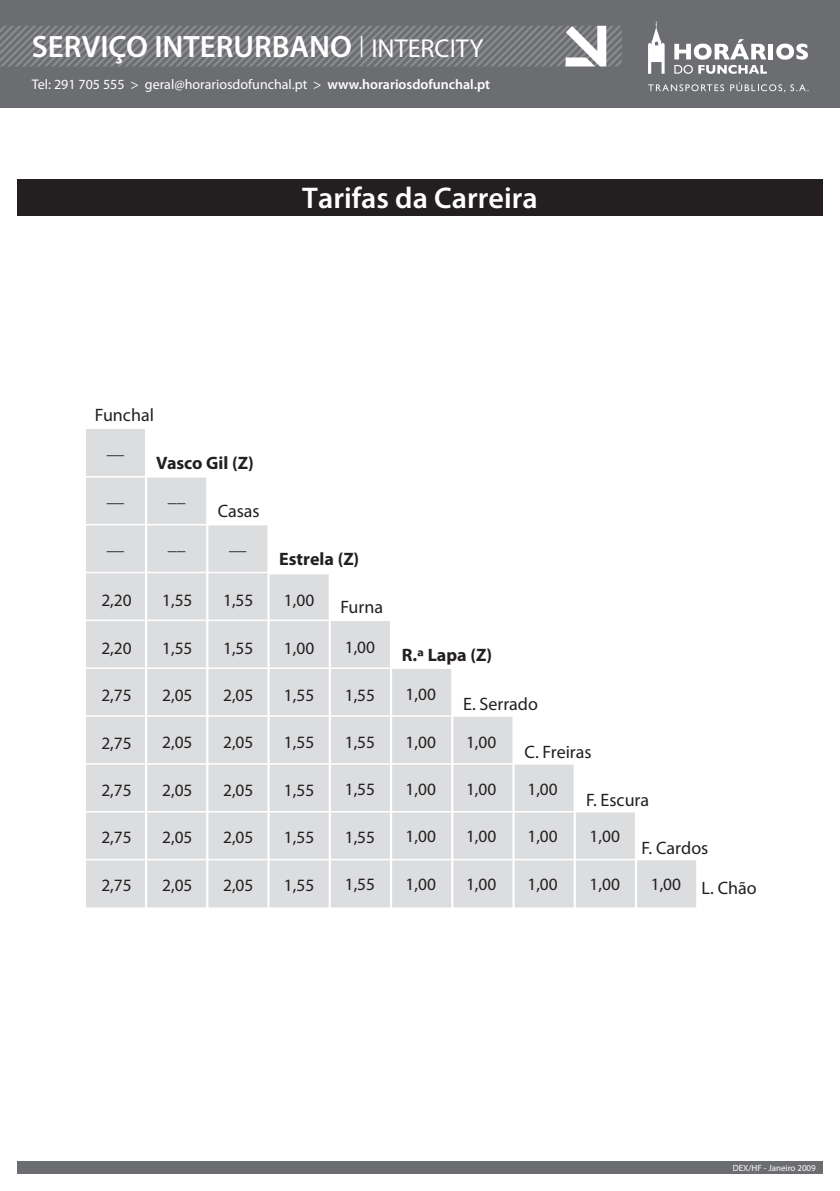
<style>
.page{position:relative;width:840px;height:1191px;background:#fff}
.page>*{position:absolute;margin:0;border:0;box-sizing:border-box;transform-origin:0 0}
.t1{font:600 31px "Myriad Pro";color:#fff}
.t2{font:600 30px "Myriad Pro";color:#fff}
.t3{font:18px "Myriad Pro";color:#231f20}
.t4{font:700 18px "Myriad Pro";color:#231f20}
.t5{font:17.4px "Myriad Pro";color:#231f20}
.t6{font:14px "Myriad Pro";color:#fff}
.t7{font:9px "Myriad Pro";color:#fff}
.s1{font-weight:300}
.s2{font-weight:400;font-size:26px}
.s3{font-weight:600}
</style>
<div class="page">
<div style="left:0;top:0;width:839px;height:108px;background:#6c6d70"></div>
<hr style="left:768px;top:44px;width:4px;height:15px;background:#fff">
<svg style="left:776px;top:44px;width:31px;height:16px"></svg>
<svg style="left:674px;top:39px;width:92px;height:35px"></svg>
<svg style="left:648px;top:21px;width:16px;height:53px"></svg>
<svg style="left:648px;top:84px;width:75px;height:7px"></svg>
<svg style="left:730px;top:82px;width:53px;height:10px"></svg>
<svg style="left:790px;top:84px;width:18px;height:7px"></svg>
<svg style="left:0;top:26px;width:621px;height:40px"></svg>
<div style="left:17px;top:1161px;width:805px;height:13px;background:#6c6d70"></div>
<div style="left:17px;top:179px;width:805px;height:36px;background:#231f20"></div>
<svg style="left:86px;top:429px;width:609px;height:478px;fill:#dcdddf"></svg>
<h1 class="t1" style="left:32px;top:27px;width:453px">SERVIÇO INTERURBANO <span class="s1">I</span> <span class="s2">INTERCITY</span></h1>
<p class="t6" style="left:32px;top:75px;width:459px">Tel: 291 705 555 &gt; geral@horariosdofunchal.pt &gt; <span class="s3">www.horariosdofunchal.pt</span></p>
<h2 class="t2" style="left:302px;top:179px;width:237px">Tarifas da Carreira</h2>
<p class="t3" style="left:95px;top:404px;width:61px">Funchal</p>
<p class="t5" style="left:107px;top:437px;width:19px">__</p>
<p class="t5" style="left:107px;top:485px;width:19px">__</p>
<p class="t4" style="left:156px;top:451px;width:99px">Vasco Gil (Z)</p>
<p class="t3" style="left:217px;top:500px;width:44px">Casas</p>
<p class="t5" style="left:168px;top:485px;width:19px">__</p>
<p class="t5" style="left:107px;top:533px;width:19px">__</p>
<p class="t5" style="left:168px;top:533px;width:19px">__</p>
<p class="t5" style="left:229px;top:533px;width:19px">__</p>
<p class="t5" style="left:101px;top:589px;width:32px">2,20</p>
<p class="t5" style="left:101px;top:637px;width:32px">2,20</p>
<p class="t5" style="left:101px;top:684px;width:32px">2,75</p>
<p class="t5" style="left:101px;top:732px;width:32px">2,75</p>
<p class="t5" style="left:101px;top:779px;width:32px">2,75</p>
<p class="t5" style="left:101px;top:826px;width:32px">2,75</p>
<p class="t5" style="left:101px;top:874px;width:32px">2,75</p>
<p class="t5" style="left:162px;top:589px;width:32px">1,55</p>
<p class="t5" style="left:162px;top:637px;width:32px">1,55</p>
<p class="t5" style="left:162px;top:684px;width:32px">2,05</p>
<p class="t5" style="left:162px;top:732px;width:32px">2,05</p>
<p class="t5" style="left:162px;top:779px;width:32px">2,05</p>
<p class="t5" style="left:162px;top:826px;width:32px">2,05</p>
<p class="t5" style="left:162px;top:874px;width:32px">2,05</p>
<p class="t5" style="left:223px;top:589px;width:32px">1,55</p>
<p class="t5" style="left:223px;top:637px;width:32px">1,55</p>
<p class="t5" style="left:223px;top:684px;width:32px">2,05</p>
<p class="t5" style="left:223px;top:732px;width:32px">2,05</p>
<p class="t5" style="left:223px;top:779px;width:32px">2,05</p>
<p class="t5" style="left:223px;top:826px;width:32px">2,05</p>
<p class="t5" style="left:223px;top:874px;width:32px">2,05</p>
<p class="t4" style="left:279px;top:547px;width:82px">Estrela (Z)</p>
<p class="t3" style="left:340px;top:596px;width:44px">Furna</p>
<p class="t5" style="left:284px;top:589px;width:32px">1,00</p>
<p class="t5" style="left:284px;top:637px;width:32px">1,00</p>
<p class="t5" style="left:284px;top:684px;width:32px">1,55</p>
<p class="t5" style="left:284px;top:732px;width:32px">1,55</p>
<p class="t5" style="left:284px;top:779px;width:32px">1,55</p>
<p class="t5" style="left:284px;top:826px;width:32px">1,55</p>
<p class="t5" style="left:284px;top:874px;width:32px">1,55</p>
<p class="t5" style="left:344px;top:636px;width:32px">1,00</p>
<p class="t5" style="left:344px;top:684px;width:32px">1,55</p>
<p class="t5" style="left:344px;top:731px;width:32px">1,55</p>
<p class="t5" style="left:344px;top:779px;width:32px">1,55</p>
<p class="t5" style="left:344px;top:826px;width:32px">1,55</p>
<p class="t5" style="left:344px;top:873px;width:32px">1,55</p>
<p class="t4" style="left:401px;top:643px;width:92px">R.ª Lapa (Z)</p>
<p class="t3" style="left:463px;top:692px;width:76px">E. Serrado</p>
<p class="t3" style="left:524px;top:740px;width:68px">C. Freiras</p>
<p class="t3" style="left:585px;top:788px;width:65px">F. Escura</p>
<p class="t3" style="left:641px;top:836px;width:68px">F. Cardos</p>
<p class="t3" style="left:701px;top:876px;width:57px">L. Chão</p>
<p class="t5" style="left:405px;top:683px;width:32px">1,00</p>
<p class="t5" style="left:405px;top:731px;width:32px">1,00</p>
<p class="t5" style="left:405px;top:778px;width:32px">1,00</p>
<p class="t5" style="left:405px;top:826px;width:32px">1,00</p>
<p class="t5" style="left:405px;top:873px;width:32px">1,00</p>
<p class="t5" style="left:466px;top:731px;width:32px">1,00</p>
<p class="t5" style="left:466px;top:778px;width:32px">1,00</p>
<p class="t5" style="left:466px;top:826px;width:32px">1,00</p>
<p class="t5" style="left:466px;top:873px;width:32px">1,00</p>
<p class="t5" style="left:527px;top:778px;width:32px">1,00</p>
<p class="t5" style="left:527px;top:826px;width:32px">1,00</p>
<p class="t5" style="left:527px;top:873px;width:32px">1,00</p>
<p class="t5" style="left:589px;top:826px;width:32px">1,00</p>
<p class="t5" style="left:589px;top:873px;width:32px">1,00</p>
<p class="t5" style="left:650px;top:873px;width:32px">1,00</p>
<p class="t7" style="left:732px;top:1162px;width:84px">DEX/HF - Janeiro 2009</p>
</div>
